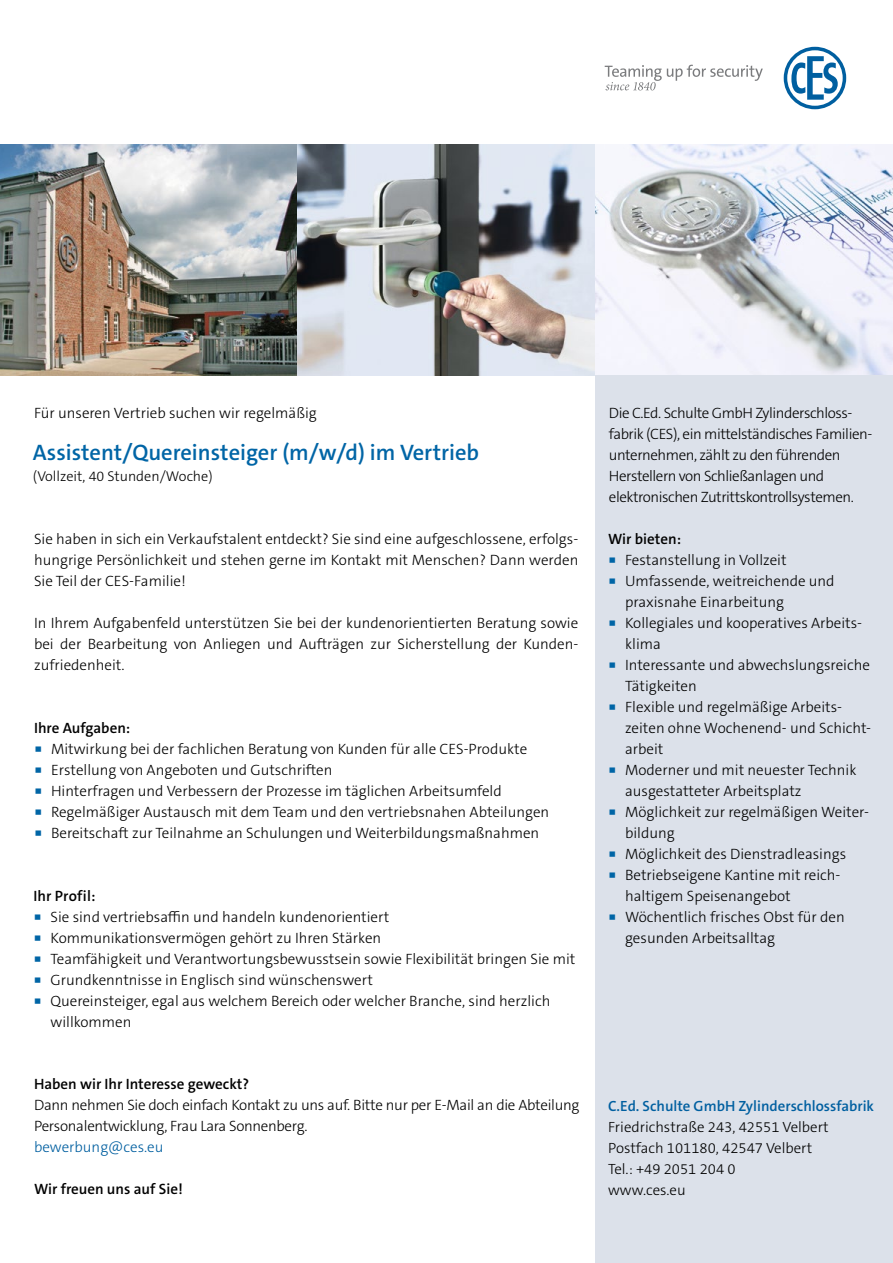
<style>
.page{position:relative;width:893px;height:1263px;background:#fff}
.page>*{position:absolute;margin:0;border:0;box-sizing:border-box;transform-origin:0 0}
.t1{font:600 22.5px "The Sans C5";color:#0065a6}
.t2{font:300 15px/21px "The Sans C5";color:#000}
.t3{font:300 15px/21px "The Sans C5";letter-spacing:-.03em;color:#000}
.t4{font:300 15px/21px "The Sans C5";letter-spacing:-.02em;color:#000}
.t5{font:600 15px "The Sans C5";color:#000}
.t6{font:300 15px "The Sans C5";color:#005fa0}
.t7{font:600 15px "The Sans C5";letter-spacing:.02em;color:#000}
.t8{font:300 14.85px/21px "The Sans C5";color:#000}
.t9{font:600 14.85px "The Sans C5";color:#005fa0}
.t10{font:300 14.25px "The Sans C5";color:#000}
.s1{font-family:"Verdana";font-weight:400;font-size:24px;color:#0065a6}
</style>
<div class="page">
<svg style="left:784px;top:47px;width:62px;height:62px"></svg>
<svg style="left:605px;top:65px;width:158px;height:25px"></svg>
<img style="left:0;top:145px;width:595px;height:230px">
<svg style="left:595px;top:145px;width:298px;height:230px;fill:#f0f1fa"></svg>
<div style="left:595px;top:375px;width:298px;height:888px;background:#dce1ea"></div>
<p class="t2" style="left:34px;top:402px;width:284px">Für unseren Vertrieb suchen wir regelmäßig</p>
<h1 class="t1" style="left:33px;top:438px;width:448px">Assistent/Quereinsteiger (m/w/d) im Vertrieb</h1>
<p class="t10" style="left:33px;top:467px;width:181px">(Vollzeit, 40 Stunden/Woche)</p>
<p class="t2" style="left:34px;top:528px;width:546px;text-align:justify">Sie haben in sich ein Verkaufstalent entdeckt? Sie sind eine aufgeschlossene, erfolgs&shy;hungrige Persönlichkeit und stehen gerne im Kontakt mit Menschen? Dann werden Sie Teil der CES-Familie!</p>
<p class="t2" style="left:34px;top:612px;width:546px;text-align:justify">In Ihrem Aufgabenfeld unterstützen Sie bei der kundenorientierten Beratung sowie bei der Bearbeitung von Anliegen und Aufträgen zur Sicherstellung der Kunden&shy;zufriedenheit.</p>
<p class="t5" style="left:34px;top:718px;width:98px">Ihre Aufgaben:</p>
<p class="t2" style="left:34px;top:738px;width:495px"><span class="s1">▪</span> Mitwirkung bei der fachlichen Beratung von Kunden für alle CES-Produkte</p>
<p class="t2" style="left:34px;top:759px;width:300px"><span class="s1">▪</span> Erstellung von Angeboten und Gutschriften</p>
<p class="t2" style="left:34px;top:780px;width:469px"><span class="s1">▪</span> Hinterfragen und Verbessern der Prozesse im täglichen Arbeitsumfeld</p>
<p class="t2" style="left:34px;top:801px;width:517px"><span class="s1">▪</span> Regelmäßiger Austausch mit dem Team und den vertriebsnahen Abteilungen</p>
<p class="t2" style="left:34px;top:822px;width:507px"><span class="s1">▪</span> Bereitschaft zur Teilnahme an Schulungen und Weiterbildungsmaßnahmen</p>
<p class="t7" style="left:33px;top:886px;width:64px">Ihr Profil:</p>
<p class="t2" style="left:33px;top:906px;width:357px"><span class="s1">▪</span> Sie sind vertriebsaffin und handeln kundenorientiert</p>
<p class="t2" style="left:33px;top:927px;width:349px"><span class="s1">▪</span> Kommunikationsvermögen gehört zu Ihren Stärken</p>
<p class="t2" style="left:33px;top:948px;width:543px"><span class="s1">▪</span> Teamfähigkeit und Verantwortungsbewusstsein sowie Flexibilität bringen Sie mit</p>
<p class="t2" style="left:33px;top:969px;width:341px"><span class="s1">▪</span> Grundkenntnisse in Englisch sind wünschenswert</p>
<p class="t2" style="left:50px;top:990px;width:501px;text-indent:-17px"><span class="s1">▪</span> Quereinsteiger, egal aus welchem Bereich oder welcher Branche, sind herzlich willkommen</p>
<p class="t5" style="left:34px;top:1075px;width:217px">Haben wir Ihr Interesse geweckt?</p>
<p class="t4" style="left:34px;top:1095px;width:547px">Dann nehmen Sie doch einfach Kontakt zu uns auf. Bitte nur per E-Mail an die Abteilung<br>Personalentwicklung, Frau Lara Sonnenberg.</p>
<p class="t6" style="left:34px;top:1138px;width:131px">bewerbung@ces.eu</p>
<p class="t5" style="left:34px;top:1180px;width:150px">Wir freuen uns auf Sie!</p>
<p class="t3" style="left:609px;top:402px;width:265px">Die C.Ed. Schulte GmbH Zylinderschloss&shy;fabrik (CES), ein mittelständisches Familien&shy;unternehmen, zählt zu den führenden Herstellern von Schließanlagen und elektronischen Zutrittskontrollsystemen.</p>
<p class="t5" style="left:608px;top:529px;width:74px">Wir bieten:</p>
<p class="t2" style="left:608px;top:549px;width:180px"><span class="s1">▪</span> Festanstellung in Vollzeit</p>
<p class="t2" style="left:625px;top:570px;width:211px;text-indent:-17px"><span class="s1">▪</span> Umfassende, weitreichende und praxisnahe Einarbeitung</p>
<p class="t2" style="left:625px;top:612px;width:239px;text-indent:-17px"><span class="s1">▪</span> Kollegiales und kooperatives Arbeits&shy;klima</p>
<p class="t2" style="left:625px;top:654px;width:246px;text-indent:-17px"><span class="s1">▪</span> Interessante und abwechslungsreiche<br>Tätigkeiten</p>
<p class="t2" style="left:625px;top:696px;width:248px;text-indent:-17px"><span class="s1">▪</span> Flexible und regelmäßige Arbeits&shy;zeiten ohne Wochenend- und Schicht&shy;arbeit</p>
<p class="t2" style="left:625px;top:759px;width:233px;text-indent:-17px"><span class="s1">▪</span> Moderner und mit neuester Technik ausgestatteter Arbeitsplatz</p>
<p class="t2" style="left:625px;top:801px;width:245px;text-indent:-17px"><span class="s1">▪</span> Möglichkeit zur regelmäßigen Weiter&shy;bildung</p>
<p class="t2" style="left:608px;top:843px;width:240px"><span class="s1">▪</span> Möglichkeit des Dienstradleasings</p>
<p class="t2" style="left:625px;top:864px;width:217px;text-indent:-17px"><span class="s1">▪</span> Betriebseigene Kantine mit reich&shy;haltigem Speisenangebot</p>
<p class="t2" style="left:625px;top:906px;width:221px;text-indent:-17px"><span class="s1">▪</span> Wöchentlich frisches Obst für den gesunden Arbeitsalltag</p>
<p class="t9" style="left:608px;top:1096px;width:267px">C.Ed. Schulte GmbH Zylinderschlossfabrik</p>
<p class="t8" style="left:608px;top:1116px;width:222px">Friedrichstraße 243, 42551 Velbert<br>Postfach 101180, 42547 Velbert<br>Tel.: +49 2051 204 0<br>www.ces.eu</p>
</div>
